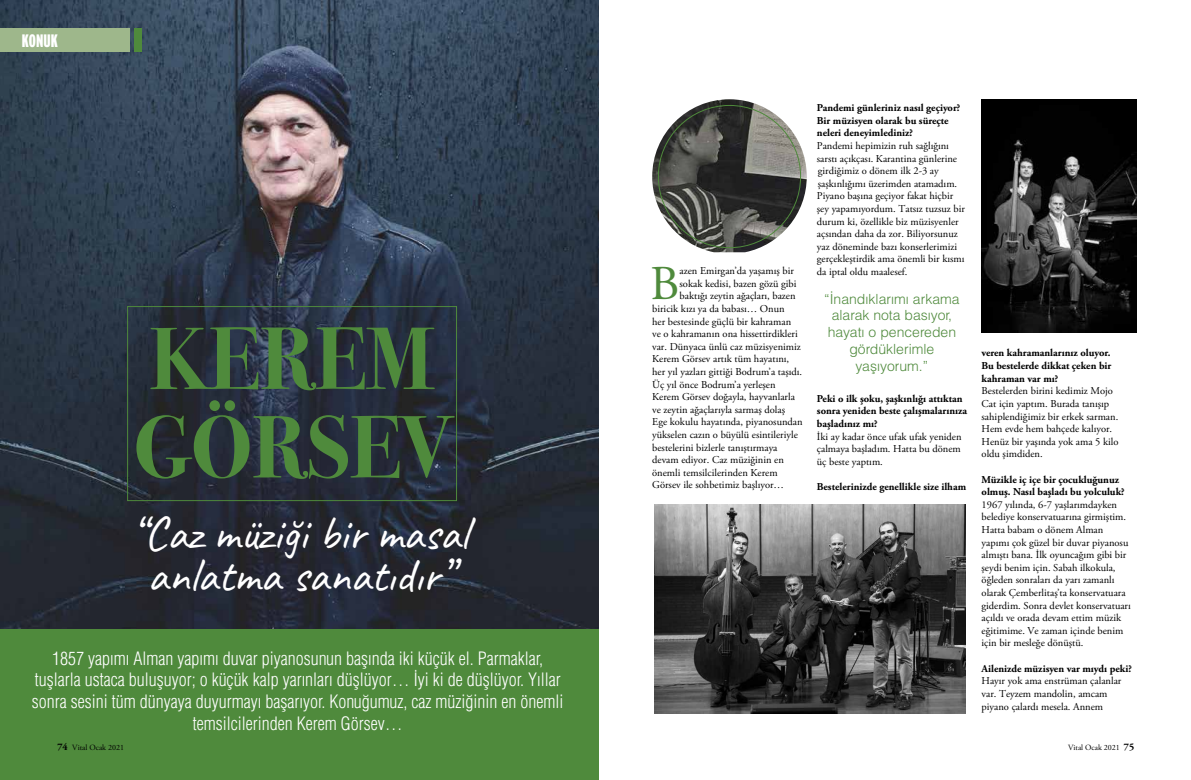
<style>
.page{position:relative;width:1191px;height:780px;background:#fff}
.page>*{position:absolute;margin:0;border:0;box-sizing:border-box;transform-origin:0 0}
.t1{font:700 88.5px/88.5px "Bodoni Svty Two ITCTT";color:#4f8a3c}
.t2{font:48.5px "Adobe Garamond Pro";color:#4f8a3c}
.t3{font:48.4px/42px "Caveat";color:#fff;text-align:center}
.t4{font:18px/21.6px "Helvetica Condensed Light Tr";color:#fff;text-align:center}
.t5{font:900 extra-condensed 18px "Interstate";color:#fff}
.t6{font:14px/16.8px "Helvetica Light Normal Tr";color:#4f8a3c;text-align:center}
.t7{font:10.5px/12.6px "Adobe Garamond Pro";color:#000}
.t8{font:700 10.5px/12.6px "Adobe Garamond Pro";color:#000}
.t9{font:8px "Adobe Garamond Pro";color:#000}
.s1{font-weight:700;font-size:10px}
</style>
<div class="page">
<img style="left:0;top:0;width:598px;height:629px">
<div style="left:0;top:629px;width:598px;height:151px;background:#4f8a3c"></div>
<div style="left:127px;top:306px;width:330px;height:195px;border:1px solid #4f8a3c"></div>
<img style="left:652px;top:99px;width:154px;height:153px">
<img style="left:654px;top:505px;width:311px;height:208px">
<img style="left:981px;top:99px;width:156px;height:233px">
<div style="left:134px;top:28px;width:8px;height:24px;background:#4f8a3c"></div>
<div style="left:0;top:28px;width:129px;height:24px;background:#9eb78b"></div>
<h3 class="t5" style="left:22px;top:30px;width:37px">KONUK</h3>
<h1 class="t1" style="left:134px;top:307px;width:318px">KEREM<br>GÖRSEV</h1>
<h3 class="t3" style="left:131px;top:511px;width:338px">“Caz müziği bir masal anlatma sanatıdır”</h3>
<p class="t4" style="left:32px;top:647px;width:533px">1857 yapımı Alman yapımı duvar piyanosunun başında iki küçük el. Parmaklar, tuşlarla ustaca buluşuyor; o küçük kalp yarınları düşlüyor… İyi ki de düşlüyor. Yıllar sonra sesini tüm dünyaya duyurmayı başarıyor. Konuğumuz, caz müziğinin en önemli temsilcilerinden Kerem Görsev…</p>
<h2 class="t2" style="left:650px;top:255px;width:31px">B</h2>
<p class="t7" style="left:679px;top:265px;width:116px">azen Emirgan’da yaşamış bir</p>
<p class="t7" style="left:679px;top:277px;width:118px">sokak kedisi, bazen gözü gibi</p>
<p class="t7" style="left:679px;top:290px;width:118px">baktığı zeytin ağaçları, bazen</p>
<p class="t7" style="left:652px;top:303px;width:134px">biricik kızı ya da babası… Onun</p>
<p class="t7" style="left:652px;top:315px;width:140px">her bestesinde güçlü bir kahraman</p>
<p class="t7" style="left:652px;top:328px;width:147px">ve o kahramanın ona hissettirdikleri</p>
<p class="t7" style="left:652px;top:340px;width:150px">var. Dünyaca ünlü caz müzisyenimiz</p>
<p class="t7" style="left:652px;top:353px;width:138px">Kerem Görsev artık tüm hayatını,</p>
<p class="t7" style="left:652px;top:366px;width:151px">her yıl yazları gittiği Bodrum’a taşıdı.</p>
<p class="t7" style="left:652px;top:378px;width:125px">Üç yıl önce Bodrum’a yerleşen</p>
<p class="t7" style="left:652px;top:391px;width:144px">Kerem Görsev doğayla, hayvanlarla</p>
<p class="t7" style="left:652px;top:403px;width:134px">ve zeytin ağaçlarıyla sarmaş dolaş</p>
<p class="t7" style="left:652px;top:416px;width:152px">Ege kokulu hayatında, piyanosundan</p>
<p class="t7" style="left:652px;top:429px;width:147px">yükselen cazın o büyülü esintileriyle</p>
<p class="t7" style="left:652px;top:441px;width:127px">bestelerini bizlerle tanıştırmaya</p>
<p class="t7" style="left:652px;top:454px;width:133px">devam ediyor. Caz müziğinin en</p>
<p class="t7" style="left:652px;top:466px;width:127px">önemli temsilcilerinden Kerem</p>
<p class="t7" style="left:652px;top:479px;width:133px">Görsev ile sohbetimiz başlıyor…</p>
<p class="t8" style="left:817px;top:102px;width:145px">Pandemi günleriniz nasıl geçiyor?<br>Bir müzisyen olarak bu süreçte neleri deneyimlediniz?</p>
<p class="t7" style="left:817px;top:140px;width:149px">Pandemi hepimizin ruh sağlığını sarstı açıkçası. Karantina günlerine girdiğimiz o dönem ilk 2-3 ay şaşkınlığımı üzerimden atamadım.<br>Piyano başına geçiyor fakat hiçbir şey yapamıyordum. Tatsız tuzsuz bir durum ki, özellikle biz müzisyenler açsından daha da zor. Biliyorsunuz yaz döneminde bazı konserlerimizi gerçekleştirdik ama önemli bir kısmı da iptal oldu maalesef.</p>
<h3 class="t6" style="left:824px;top:290px;width:137px">“İnandıklarımı arkama alarak nota basıyor, hayatı o pencereden gördüklerimle yaşıyorum.”</h3>
<p class="t8" style="left:817px;top:392px;width:152px">Peki o ilk şoku, şaşkınlığı attıktan sonra yeniden beste çalışmalarınıza başladınız mı?</p>
<p class="t7" style="left:817px;top:430px;width:146px;text-align:justify">İki ay kadar önce ufak ufak yeniden çalmaya başladım. Hatta bu dönem üç beste yaptım.</p>
<p class="t8" style="left:817px;top:480px;width:151px">Bestelerinizde genellikle size ilham</p>
<p class="t8" style="left:981px;top:347px;width:131px;text-align:justify">veren kahramanlarınız oluyor.<br>Bu bestelerde dikkat çeken bir kahraman var mı?</p>
<p class="t7" style="left:981px;top:385px;width:138px">Bestelerden birini kedimiz Mojo<br>Cat için yaptım. Burada tanışıp sahiplendiğimiz bir erkek sarman.<br>Hem evde hem bahçede kalıyor.<br>Henüz bir yaşında yok ama 5 kilo oldu şimdiden.</p>
<p class="t8" style="left:981px;top:473px;width:145px">Müzikle iç içe bir çocukluğunuz olmuş. Nasıl başladı bu yolculuk?</p>
<p class="t7" style="left:981px;top:498px;width:151px">1967 yılında, 6-7 yaşlarımdayken belediye konservatuarına girmiştim.<br>Hatta babam o dönem Alman yapımı çok güzel bir duvar piyanosu almıştı bana. İlk oyuncağım gibi bir şeydi benim için. Sabah ilkokula, öğleden sonraları da yarı zamanlı olarak Çemberlitaş’ta konservatuara giderdim. Sonra devlet konservatuarı açıldı ve orada devam ettim müzik eğitimime. Ve zaman içinde benim için bir mesleğe dönüştü.</p>
<p class="t8" style="left:981px;top:662px;width:152px">Ailenizde müzisyen var mıydı peki?</p>
<p class="t7" style="left:981px;top:675px;width:141px">Hayır yok ama enstrüman çalanlar var. Teyzem mandolin, amcam piyano çalardı mesela. Annem</p>
<p class="t9" style="left:57px;top:743px;width:68px"><span class="s1">74</span> Vital Ocak 2021</p>
<p class="t9" style="left:1068px;top:743px;width:68px">Vital Ocak 2021 <span class="s1">75</span></p>
</div>
